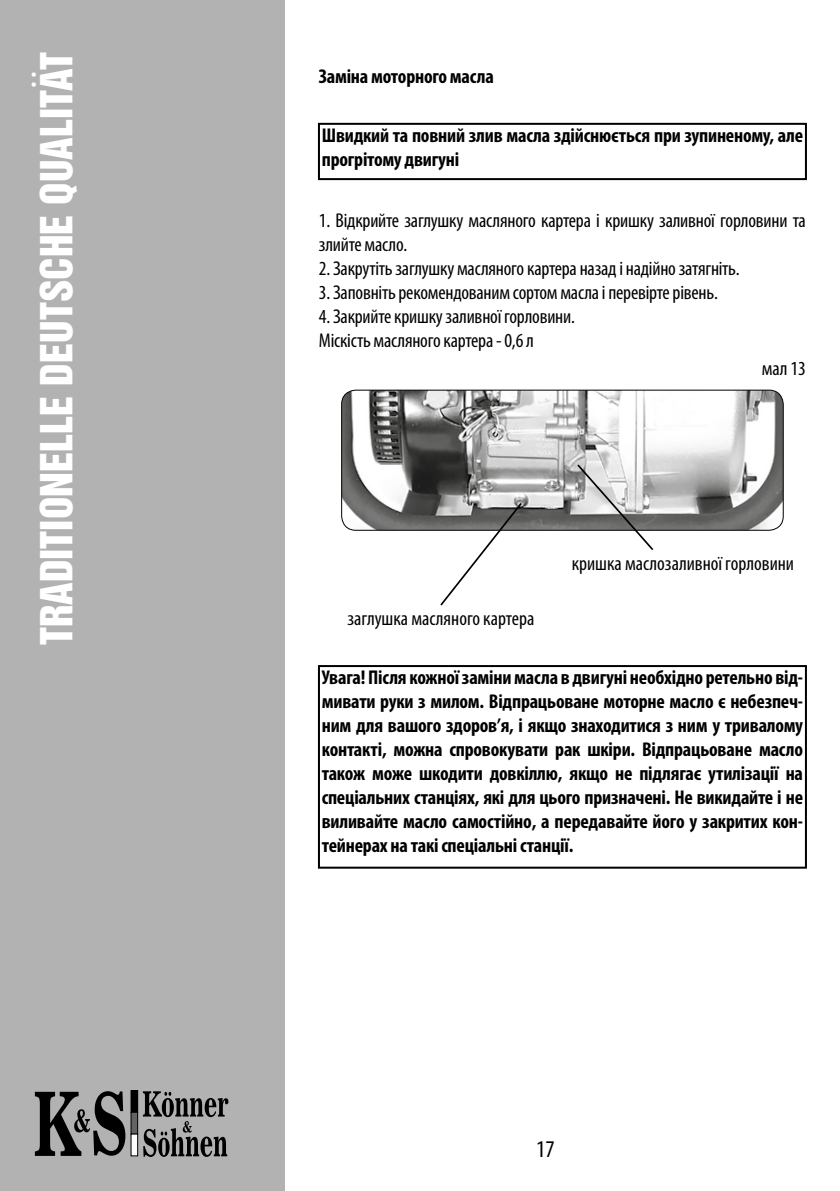
<style>
.page{position:relative;width:840px;height:1191px;background:#fff}
.page>*{position:absolute;margin:0;border:0;box-sizing:border-box;transform-origin:0 0}
.t1{font:45px "Bastion Kontrast Alt C";color:#fff}
.t2{font:24.6px "Bastion Kontrast Alt C";color:#fff}
.t3{font:condensed 24px "Myriad Pro";color:#000}
.t4{font:700 condensed 20px/24px "Myriad Pro";letter-spacing:-.01em;color:#000}
.t5{font:condensed 20px/24px "Myriad Pro";letter-spacing:-.01em;color:#000}
</style>
<div class="page">
<div style="left:0;top:0;width:285px;height:1191px;background:#b3b2b2"></div>
<div style="left:318px;top:123px;width:488px;height:57px;border:2px solid #000"></div>
<div style="left:318px;top:665px;width:488px;height:203px;border:2px solid #000"></div>
<svg style="left:35px;top:1091px;width:90px;height:64px"></svg>
<svg style="left:143px;top:1091px;width:85px;height:66px"></svg>
<div style="left:131px;top:1090px;width:7px;height:22px;background:#000"></div>
<div style="left:131px;top:1112px;width:7px;height:22px;background:#646363"></div>
<div style="left:131px;top:1112px;width:7px;height:22px;border:1px solid #000"></div>
<div style="left:131px;top:1134px;width:7px;height:21px;background:#fff"></div>
<div style="left:131px;top:1133px;width:7px;height:23px;border:1px solid #000"></div>
<img style="left:341px;top:390px;width:441px;height:140px">
<div style="left:341px;top:390px;width:442px;height:141px;border:1px solid #000;border-radius:14px"></div>
<svg style="left:575px;top:462px;width:79px;height:88px"></svg>
<svg style="left:438px;top:501px;width:85px;height:105px"></svg>
<h1 class="t1" style="left:34px;top:645px;width:594px;rotate:-90deg">TRADITIONELLE DEUTSCHE QUALITAT</h1>
<p class="t2" style="left:19px;top:88px;width:18px;rotate:-90deg">· ·</p>
<p class="t4" style="left:319px;top:64px;width:176px">Заміна моторного масла</p>
<p class="t4" style="left:321px;top:123px;width:482px">Швидкий та повний злив масла здійснюється при зупиненому, але прогрітому двигуні</p>
<p class="t5" style="left:319px;top:208px;width:488px">1. Відкрийте заглушку масляного картера і кришку заливної горловини та злийте масло.</p>
<p class="t5" style="left:319px;top:256px;width:422px">2. Закрутіть заглушку масляного картера назад і надійно затягніть.</p>
<p class="t5" style="left:319px;top:280px;width:400px">3. Заповніть рекомендованим сортом масла і перевірте рівень.</p>
<p class="t5" style="left:319px;top:304px;width:257px">4. Закрийте кришку заливної горловини.<br>Міскість масляного картера - 0,6 л</p>
<p class="t5" style="left:761px;top:356px;width:46px">мал 13</p>
<p class="t5" style="left:571px;top:551px;width:224px">кришка маслозаливної горловини</p>
<p class="t5" style="left:347px;top:606px;width:188px">заглушка масляного картера</p>
<p class="t4" style="left:321px;top:665px;width:482px;text-align:justify">Увага! Після кожної заміни масла в двигуні необхідно ретельно від&shy;мивати руки з милом. Відпрацьоване моторне масло є небезпеч&shy;ним для вашого здоров’я, і якщо знаходитися з ним у тривалому контакті, можна спровокувати рак шкіри. Відпрацьоване масло також може шкодити довкіллю, якщо не підлягає утилізації на спеціальних станціях, які для цього призначені. Не викидайте і не виливайте масло самостійно, а передавайте його у закритих кон&shy;тейнерах на такі спеціальні станції.</p>
<p class="t3" style="left:536px;top:1134px;width:20px">17</p>
</div>
